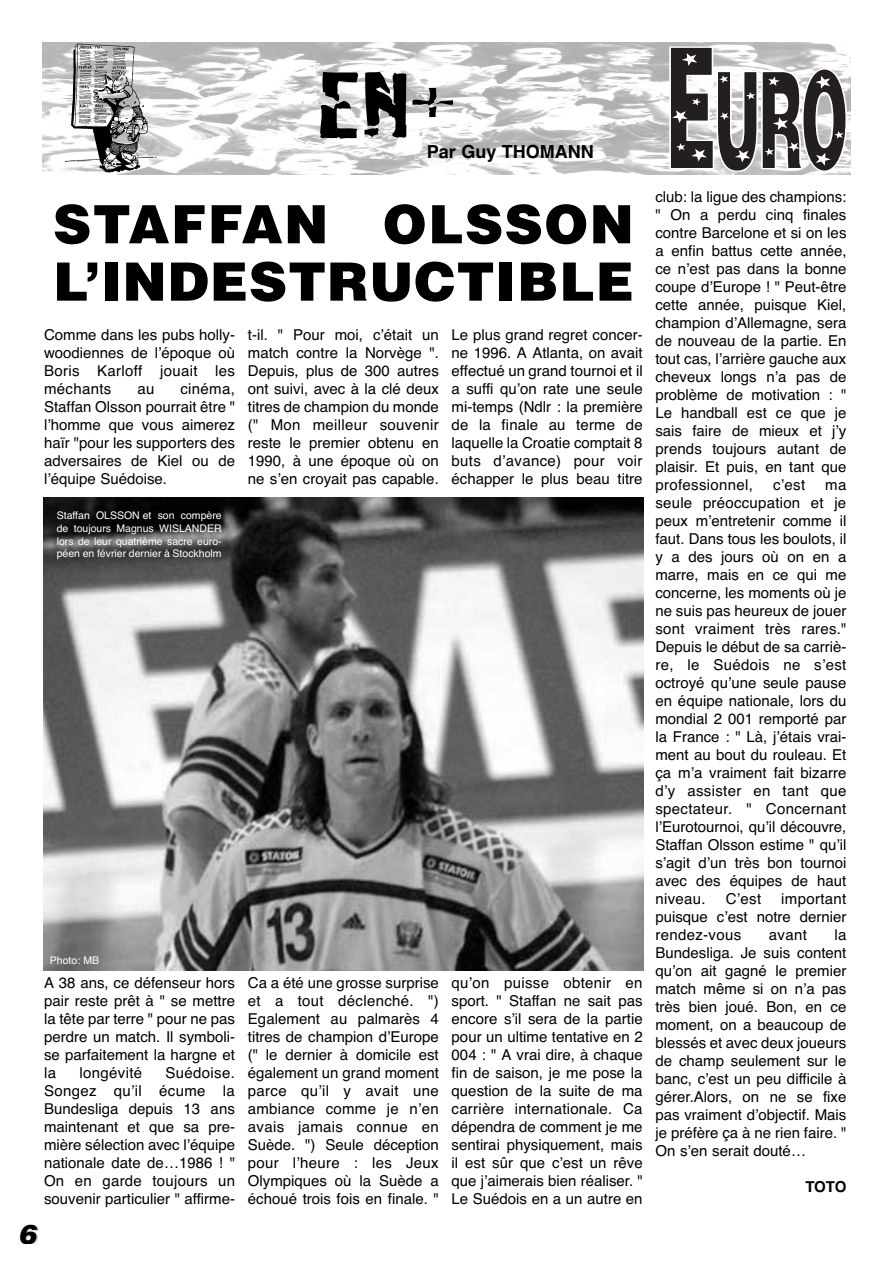
<style>
.page{position:relative;width:893px;height:1263px;background:#fff}
.page>*{position:absolute;margin:0;border:0;box-sizing:border-box;transform-origin:0 0}
.t1{font:97.5px "Crackhouse";color:#000;scale:1.3 1}
.t2{font:900 52.95px/57.3px "Helvetica";letter-spacing:.015em;color:#000}
.t3{font:italic 900 27px "Helvetica";color:#000}
.t4{font:700 18px "Helvetica";color:#000}
.t5{font:15px/18px "Helvetica";color:#000;text-align:justify}
.t6{font:italic 15px/18px "Helvetica";color:#000;text-align:justify}
.t7{font:15px "Helvetica";letter-spacing:.02em;color:#000}
.t8{font:700 15px "Helvetica";color:#000}
.t9{font:10.5px/12.6px "Helvetica";color:#fff;text-align:justify}
</style>
<div class="page">
<img style="left:43px;top:43px;width:807px;height:131px">
<img style="left:65px;top:42px;width:94px;height:133px">
<svg style="left:668px;top:46px;width:180px;height:127px"></svg>
<img style="left:43px;top:497px;width:600px;height:474px">
<h1 class="t1" style="left:317px;top:71px;width:110px">EN+</h1>
<p class="t4" style="left:427px;top:145px;width:168px">Par Guy THOMANN</p>
<h2 class="t2" style="left:53px;top:200px;width:582px">STAFFAN OLSSON<br>L’INDESTRUCTIBLE</h2>
<p class="t6" style="left:44px;top:328px;width:192px">Comme dans les pubs holly&shy;woodiennes de l’époque où Boris Karloff jouait les méchants</p>
<p class="t6" style="left:44px;top:382px;width:192px;text-indent:136px">cinéma, Staffan Olsson pourrait être " l’homme que vous aimerez haïr "pour les supporters des adversaires de Kiel ou de l’équipe Suédoise.</p>
<p class="t6" style="left:137px;top:382px;width:19px">au</p>
<p class="t9" style="left:57px;top:510px;width:166px">Staffan OLSSON et son compère de toujours Magnus WISLANDER lors de leur quatrième sacre euro&shy;péen en février dernier à Stockholm</p>
<p class="t5" style="left:248px;top:328px;width:192px">t-il. " Pour moi, c’était un match contre la Norvège ".<br>Depuis, plus de 300 autres ont suivi, avec à la clé deux titres de champion du monde (" Mon meilleur souvenir reste le premier obtenu en 1990, à une époque où on ne s’en croyait pas capable.</p>
<p class="t5" style="left:451px;top:328px;width:192px">Le plus grand regret concer&shy;ne 1996. A Atlanta, on avait effectué un grand tournoi et il a suffi qu’on rate une seule mi-temps (Ndlr : la première de la finale au terme de laquelle la Croatie comptait 8 buts d’avance) pour voir échapper le plus beau titre</p>
<p class="t9" style="left:50px;top:955px;width:51px">Photo: MB</p>
<p class="t5" style="left:44px;top:976px;width:192px">A 38 ans, ce défenseur hors pair reste prêt à " se mettre la tête par terre " pour ne pas perdre un match. Il symboli&shy;se parfaitement la hargne et la</p>
<p class="t5" style="left:44px;top:1066px;width:193px;text-indent:122px">Suédoise.<br>Songez qu’il écume la Bundesliga depuis 13 ans maintenant et que sa pre&shy;mière sélection avec l’équipe nationale date de…1986 ! " On en garde toujours un souvenir particulier " affirme-</p>
<p class="t7" style="left:79px;top:1068px;width:64px">longévité</p>
<h3 class="t3" style="left:18px;top:1225px;width:20px">6</h3>
<p class="t5" style="left:248px;top:976px;width:193px">Ca a été une grosse surprise et a tout déclenché. ")<br>Egalement au palmarès 4 titres de champion d’Europe (" le dernier à domicile est également un grand moment parce qu’il y avait une ambiance comme je n’en avais jamais connue en Suède. ") Seule déception pour l’heure : les Jeux Olympiques où la Suède a échoué trois fois en finale. "</p>
<p class="t5" style="left:451px;top:976px;width:192px">qu’on puisse obtenir en sport. " Staffan ne sait pas encore s’il sera de la partie pour un ultime tentative en 2<br>004 : " A vrai dire, à chaque fin de saison, je me pose la question de la suite de ma carrière internationale. Ca dépendra de comment je me sentirai physiquement, mais il est sûr que c’est un rêve que j’aimerais bien réaliser. " Le Suédois en a un autre en</p>
<p class="t5" style="left:655px;top:189px;width:192px">club: la ligue des champions: " On a perdu cinq finales contre Barcelone et si on les a enfin battus cette année, ce n’est pas dans la bonne coupe d’Europe ! " Peut-être cette année, puisque Kiel, champion d’Allemagne, sera de nouveau de la partie. En tout cas, l’arrière gauche aux cheveux longs n’a pas de problème de motivation : " Le handball est ce que je sais faire de mieux et j’y prends toujours autant de plaisir. Et puis, en tant que professionnel,</p>
<p class="t5" style="left:773px;top:477px;width:34px">c’est</p>
<p class="t5" style="left:655px;top:477px;width:193px;text-indent:170px">ma seule préoccupation et je peux m’entretenir comme il faut. Dans tous les boulots, il y a des jours où on en a marre, mais en ce qui me concerne, les moments où je ne suis pas heureux de jouer sont vraiment très rares." Depuis le début de sa carriè&shy;re, le Suédois ne s’est octroyé qu’une seule pause en équipe nationale, lors du mondial 2 001 remporté par la France : " Là, j’étais vrai&shy;ment au bout du rouleau. Et ça m’a vraiment fait bizarre d’y assister en tant que spectateur. " Concernant l’Eurotournoi, qu’il découvre, Staffan Olsson estime " qu’il s’agit d’un très bon tournoi avec des équipes de haut niveau.</p>
<p class="t5" style="left:725px;top:891px;width:37px">C’est</p>
<p class="t5" style="left:655px;top:891px;width:192px;text-indent:126px">important puisque c’est notre dernier rendez-vous</p>
<p class="t5" style="left:655px;top:927px;width:192px;text-indent:179px">la Bundesliga. Je suis content qu’on ait gagné le premier match même si on n’a pas très bien joué. Bon, en ce moment, on a beaucoup de blessés et avec deux joueurs de champ seulement sur le banc, c’est un peu difficile à gérer.Alors, on ne se fixe pas vraiment d’objectif. Mais je préfère ça à ne rien faire. " On s’en serait douté…</p>
<p class="t8" style="left:805px;top:1181px;width:43px">TOTO</p>
<p class="t5" style="left:768px;top:927px;width:39px">avant</p>
</div>
